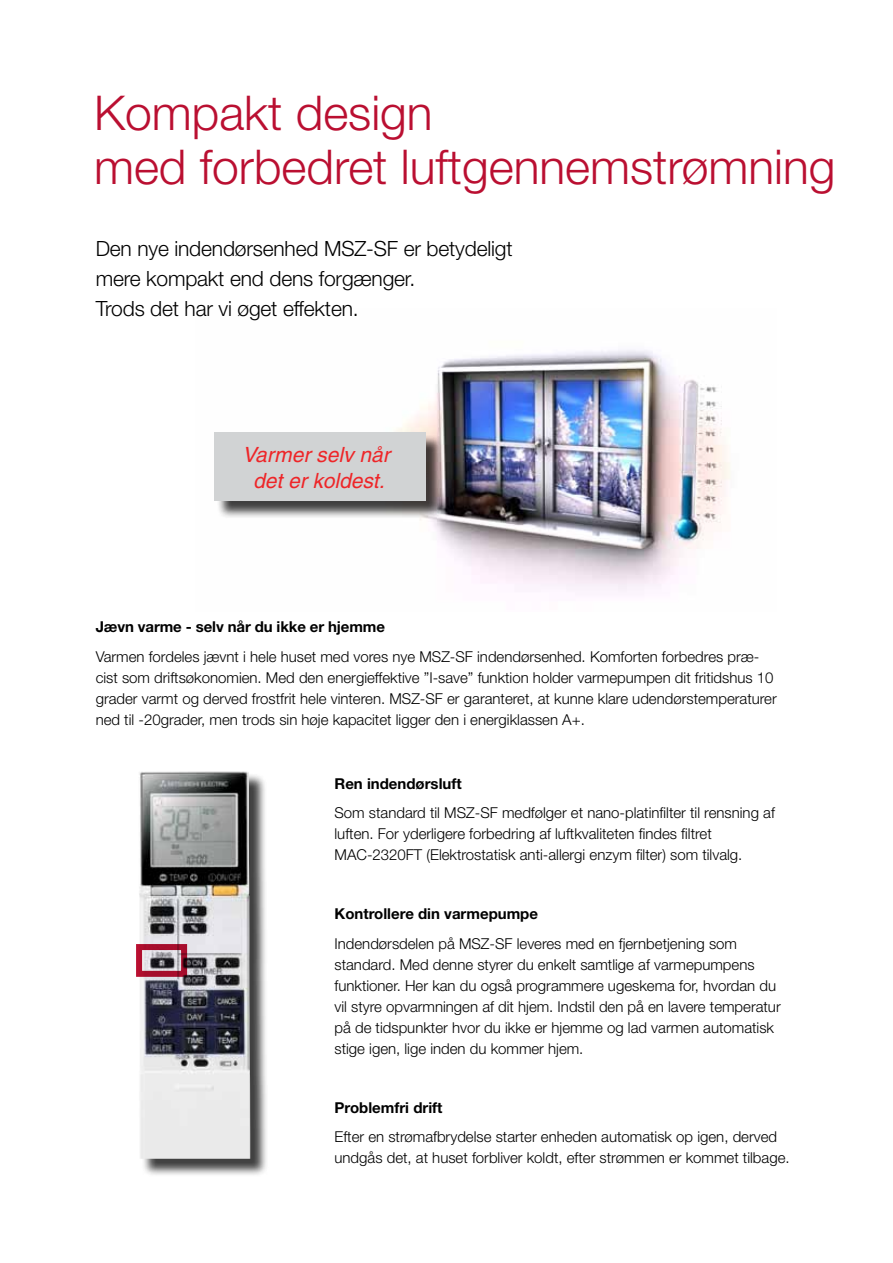
<style>
.page{position:relative;width:893px;height:1263px;background:#fff}
.page>*{position:absolute;margin:0;border:0;box-sizing:border-box;transform-origin:0 0}
.t1{font:300 48px/54px "Helvetica Neue LT Std";color:#ba0f31}
.t2{font:300 21px/30px "Helvetica Neue LT Std";letter-spacing:-.01em;color:#000}
.t3{font:italic 21px/25.2px "Helvetica";color:#ee2528;text-align:center}
.t4{font:300 15px/21px "Helvetica Neue LT Std";color:#000}
.t5{font:700 15px "Helvetica Neue LT Std";color:#000}
</style>
<div class="page">
<div style="left:141px;top:773px;width:128px;height:405px;background:#000;opacity:.75"></div>
<img style="left:139px;top:771px;width:111px;height:388px">
<div style="left:136px;top:944px;width:51px;height:33px;border:6px solid #ba0f31"></div>
<img style="left:214px;top:350px;width:517px;height:245px">
<div style="left:216px;top:434px;width:228px;height:85px;background:#000;opacity:.75"></div>
<div style="left:214px;top:432px;width:212px;height:68px;background:#d1d3d4"></div>
<h1 class="t1" style="left:94px;top:85px;width:743px">Kompakt design<br>med forbedret luftgennemstrømning</h1>
<h2 class="t2" style="left:96px;top:233px;width:418px">Den nye indendørsenhed MSZ-SF er betydeligt mere kompakt end dens forgænger.<br>Trods det har vi øget effekten.</h2>
<h2 class="t3" style="left:243px;top:442px;width:149px">Varmer selv når det er koldest.</h2>
<p class="t5" style="left:96px;top:618px;width:291px">Jævn varme - selv når du ikke er hjemme</p>
<p class="t4" style="left:96px;top:646px;width:683px">Varmen fordeles jævnt i hele huset med vores nye MSZ-SF indendørsenhed. Komforten forbedres præ&shy;cist som driftsøkonomien. Med den energieffektive ”I-save” funktion holder varmepumpen dit fritidshus 10 grader varmt og derved frostfrit hele vinteren. MSZ-SF er garanteret, at kunne klare udendørstemperaturer ned til -20grader, men trods sin høje kapacitet ligger den i energiklassen A+.</p>
<p class="t5" style="left:334px;top:774px;width:129px">Ren indendørsluft</p>
<p class="t4" style="left:334px;top:802px;width:442px">Som standard til MSZ-SF medfølger et nano-platinfilter til rensning af luften. For yderligere forbedring af luftkvaliteten findes filtret<br>MAC-2320FT (Elektrostatisk anti-allergi enzym filter) som tilvalg.</p>
<p class="t5" style="left:334px;top:904px;width:205px">Kontrollere din varmepumpe</p>
<p class="t4" style="left:334px;top:932px;width:448px">Indendørsdelen på MSZ-SF leveres med en fjernbetjening som standard. Med denne styrer du enkelt samtlige af varmepumpens funktioner. Her kan du også programmere ugeskema for, hvordan du vil styre opvarmningen af dit hjem. Indstil den på en lavere temperatur på de tidspunkter hvor du ikke er hjemme og lad varmen automatisk stige igen, lige inden du kommer hjem.</p>
<p class="t5" style="left:334px;top:1098px;width:109px">Problemfri drift</p>
<p class="t4" style="left:334px;top:1126px;width:457px">Efter en strømafbrydelse starter enheden automatisk op igen, derved undgås det, at huset forbliver koldt, efter strømmen er kommet tilbage.</p>
</div>
